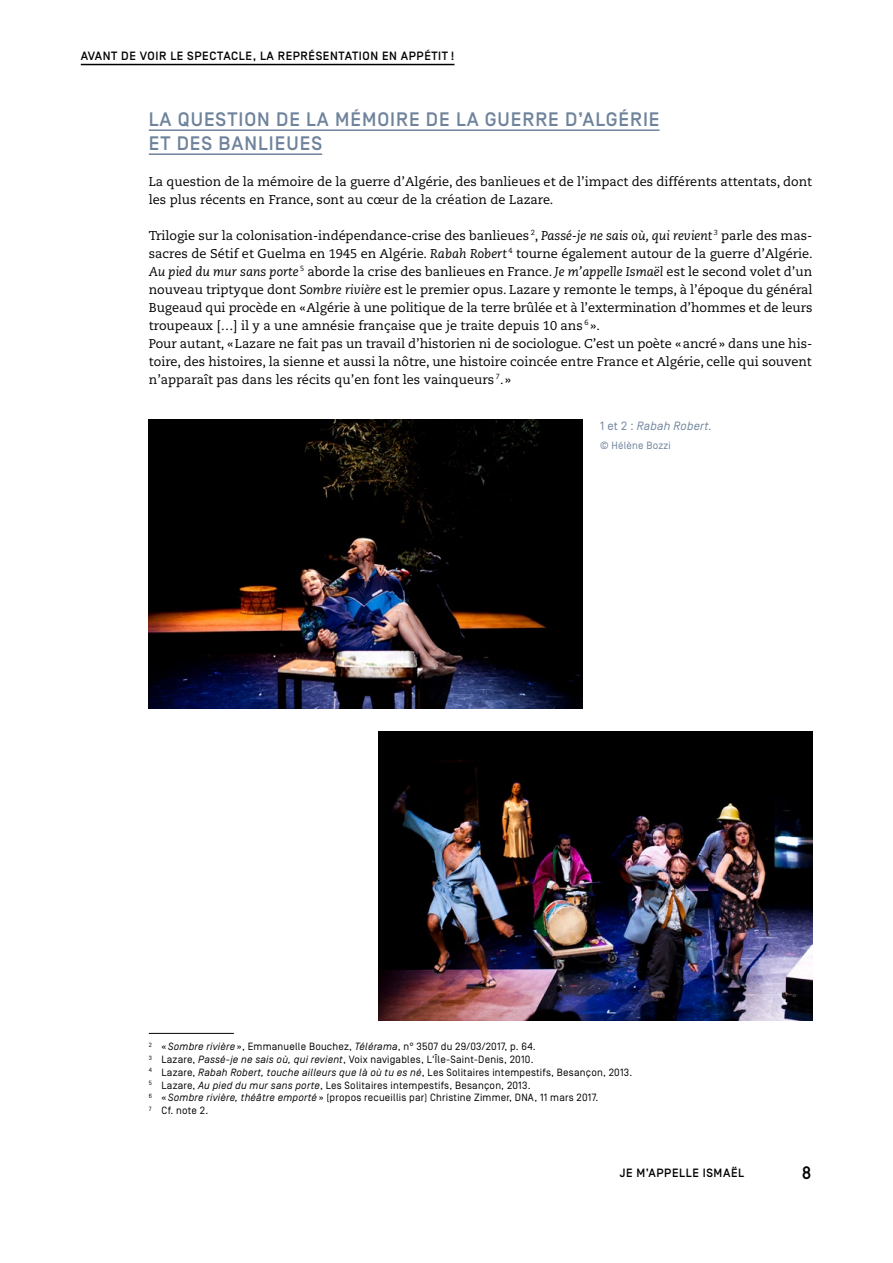
<style>
.page{position:relative;width:893px;height:1263px;background:#fff}
.page>*{position:absolute;margin:0;border:0;box-sizing:border-box;transform-origin:0 0}
.t1{font:500 19.5px/24px "Simplon BP";letter-spacing:.05em;color:#6f839c}
.t2{font:500 18px "Simplon BP Mono";color:#000}
.t3{font:12.75px/18px "Caecilia LT Std";color:#000}
.t4{font:500 12px "Simplon BP";letter-spacing:.05em;color:#000}
.t5{font:italic 12px "Simplon BP Regular";letter-spacing:.02em;color:#6f839c}
.t6{font:10.5px/12.8px "Simplon BP Regular";letter-spacing:.02em;color:#000}
.t7{font:10.5px "Simplon BP Regular";letter-spacing:.02em;color:#6f839c}
.s1{font-style:italic}
.s2{font-style:normal}
</style>
<div class="page">
<hr style="left:81px;top:64px;width:373px;height:1px;background:#000">
<hr style="left:149px;top:129px;width:511px;height:2px;background:#6f839c">
<hr style="left:149px;top:153px;width:173px;height:2px;background:#6f839c">
<hr style="left:149px;top:1033px;width:85px;height:1px;background:#000">
<img style="left:149px;top:420px;width:434px;height:289px">
<img style="left:378px;top:731px;width:434px;height:289px">
<p class="t4" style="left:81px;top:49px;width:16px">AVANT</p>
<p class="t4" style="left:121px;top:49px;width:27px">DE VOIR</p>
<p class="t4" style="left:170px;top:49px;width:26px">LE SPECTACLE</p>
<p class="t4" style="left:253px;top:49px;width:16px">, LAREPRÉSENTATION</p>
<p class="t4" style="left:382px;top:49px;width:26px">EN APPÉTIT</p>
<p class="t4" style="left:451px;top:49px;width:5px">!</p>
<h1 class="t1" style="left:149px;top:107px;width:512px">LA QUESTION DE LA MÉMOIRE DE LA GUERRE D’ALGÉRIE<br>ET DES BANLIEUES</h1>
<p class="t3" style="left:149px;top:173px;width:665px">La question de la mémoire de la guerre d’Algérie, des banlieues et de l’impact des différents attentats, dont les plus récents en France, sont au cœur de la création de Lazare.</p>
<p class="t3" style="left:149px;top:227px;width:665px">Trilogie sur la colonisation-indépendance-crise des banlieues <sup>2</sup>, <span class="s1">Passé-je ne sais où, qui revient</span> <sup>3</sup> parle des mas&shy;sacres de Sétif et Guelma en 1945 en Algérie. <span class="s1">Rabah Robert</span> <sup>4</sup> tourne également autour de la guerre d’Algérie.<br><span class="s1">Au pied du mur sans porte</span> <sup>5</sup> aborde la crise des banlieues en France. <span class="s1">Je m’appelle Ismaël</span> est le second volet d’un nouveau triptyque dont <span class="s1">Sombre rivière</span> est le premier opus. Lazare y remonte le temps, à l’époque du général Bugeaud qui procède en «Algérie à une politique de la terre brûlée et à l’extermination d’hommes et de leurs troupeaux […] il y a une amnésie française que je traite depuis 10 ans <sup>6</sup> ».<br>Pour autant, «Lazare ne fait pas un travail d’historien ni de sociologue. C’est un poète «ancré» dans une his&shy;toire, des histoires, la sienne et aussi la nôtre, une histoire coincée entre France et Algérie, celle qui souvent n’apparaît pas dans les récits qu’en font les vainqueurs <sup>7</sup>.»</p>
<p class="t5" style="left:600px;top:418px;width:113px"><span class="s2">1 et 2 :</span> Rabah Robert.</p>
<p class="t7" style="left:600px;top:439px;width:72px">© Hélène Bozzi</p>
<p class="t6" style="left:149px;top:1040px;width:485px"><sup>2</sup> « <span class="s1">Sombre rivière</span> », Emmanuelle Bouchez, <span class="s1">Télérama</span>, n° 3507 du 29/03/2017, p. 64.<br><sup>3</sup> Lazare, <span class="s1">Passé-je ne sais où, qui revient</span>, Voix navigables, L'Île-Saint-Denis, 2010.<br><sup>4</sup> Lazare, <span class="s1">Rabah Robert, touche ailleurs que là où tu es né</span>, Les Solitaires intempestifs, Besançon, 2013.<br><sup>5</sup> Lazare, <span class="s1">Au pied du mur sans porte</span>, Les Solitaires intempestifs, Besançon, 2013.<br><sup>6</sup> « <span class="s1">Sombre rivière, théâtre emporté</span> » (propos recueillis par) Christine Zimmer, DNA, 11 mars 2017.<br><sup>7</sup> Cf. note 2.</p>
<p class="t4" style="left:620px;top:1166px;width:126px">JE M’APPELLE ISMAËL</p>
<h2 class="t2" style="left:801px;top:1161px;width:12px">8</h2>
</div>
